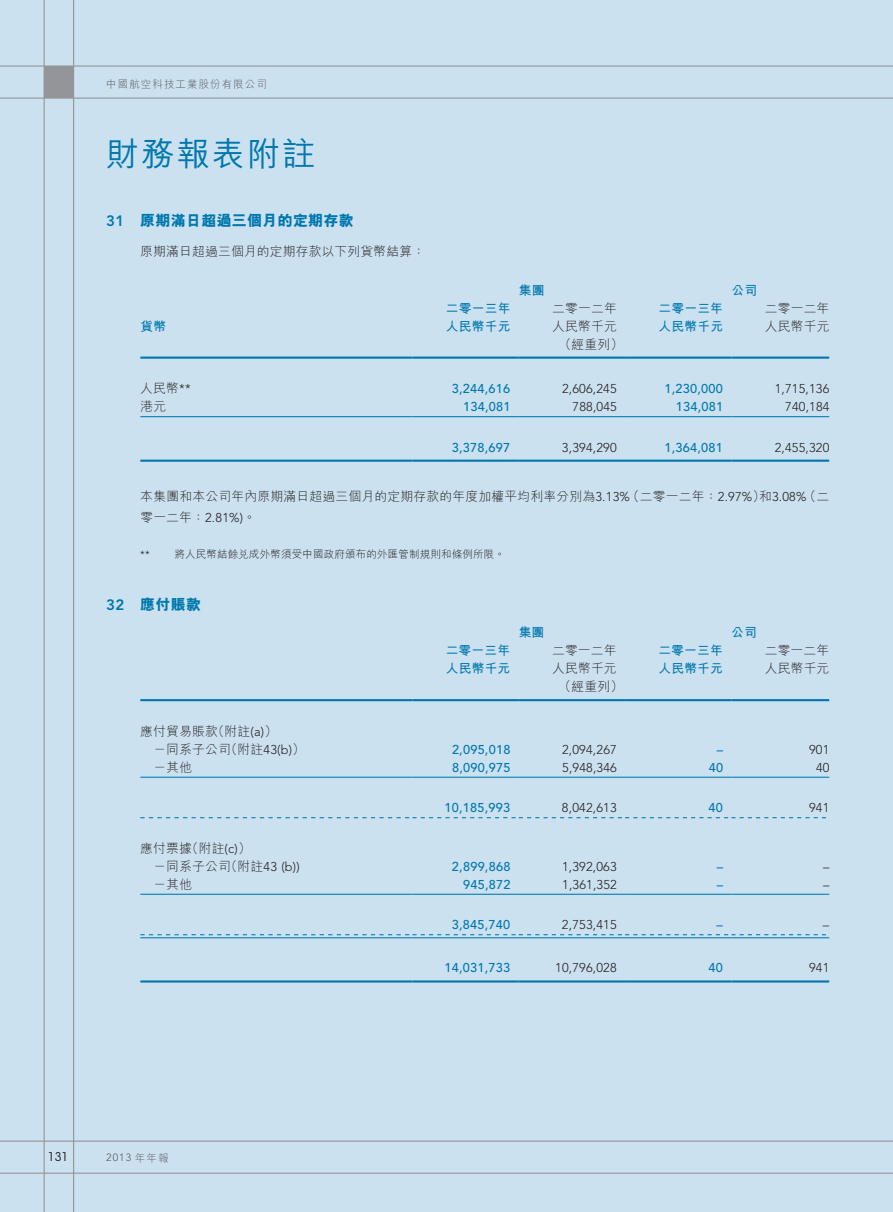
<style>
.page{position:relative;width:893px;height:1212px;background:#cce1f0}
.page>*{position:absolute;margin:0;border:0;box-sizing:border-box;transform-origin:0 0}
.t1{font:500 33px "M Hei HK";letter-spacing:.065em;color:#0078ae}
.t2{font:800 15px "M Hei HK";letter-spacing:.02em;color:#0078ae}
.t3{font:300 12.75px/18px "M Hei HK";letter-spacing:.015em;color:#231f20}
.t4{font:300 12.75px "Avenir LT Std";letter-spacing:.015em;color:#231f20}
.t5{font:500 12.75px "Avenir LT Std";letter-spacing:.015em;color:#0078ae}
.t6{font:700 12.75px "M Hei HK";letter-spacing:.015em;color:#0078ae}
.t7{font:12px "ITC Avant Garde Std";color:#231f20}
.t8{font:300 10.5px "M Hei HK";letter-spacing:.015em;color:#231f20}
.t9{font:300 10.5px "M Hei HK";letter-spacing:.1em;color:#57585a}
.t10{font:300 10.5px "Avenir LT Std";color:#57585a}
.t11{font:300 10.5px "Avenir LT Std";color:#231f20}
.s1{font-family:"Avenir LT Std"}
.s2{font-family:"M Hei HK"}
</style>
<div class="page">
<p class="t9" style="left:106px;top:77px;width:162px">中國航空科技工業股份有限公司</p>
<h1 class="t1" style="left:106px;top:129px;width:211px">財務報表附註</h1>
<p class="t2" style="left:106px;top:210px;width:249px"><span class="s1">31</span> 原期滿日超過三個月的定期存款</p>
<p class="t3" style="left:140px;top:241px;width:286px">原期滿日超過三個月的定期存款以下列貨幣結算：</p>
<p class="t6" style="left:519px;top:281px;width:27px">集團</p>
<p class="t6" style="left:731px;top:281px;width:27px">公司</p>
<p class="t6" style="left:446px;top:299px;width:66px">二零一三年</p>
<p class="t3" style="left:552px;top:298px;width:66px">二零一二年</p>
<p class="t6" style="left:658px;top:299px;width:66px">二零一三年</p>
<p class="t3" style="left:765px;top:298px;width:66px">二零一二年</p>
<p class="t6" style="left:141px;top:317px;width:27px">貨幣</p>
<p class="t6" style="left:446px;top:317px;width:66px">人民幣千元</p>
<p class="t3" style="left:552px;top:316px;width:66px">人民幣千元</p>
<p class="t6" style="left:658px;top:317px;width:66px">人民幣千元</p>
<p class="t3" style="left:765px;top:316px;width:66px">人民幣千元</p>
<p class="t3" style="left:559px;top:334px;width:66px">（經重列）</p>
<p class="t3" style="left:140px;top:379px;width:52px">人民幣<span class="s1">**</span></p>
<p class="t5" style="left:452px;top:381px;width:60px">3,244,616</p>
<p class="t4" style="left:562px;top:381px;width:56px">2,606,245</p>
<p class="t5" style="left:665px;top:381px;width:60px">1,230,000</p>
<p class="t4" style="left:775px;top:381px;width:56px">1,715,136</p>
<p class="t3" style="left:140px;top:397px;width:27px">港元</p>
<p class="t5" style="left:463px;top:399px;width:49px">134,081</p>
<p class="t4" style="left:572px;top:399px;width:46px">788,045</p>
<p class="t5" style="left:676px;top:399px;width:49px">134,081</p>
<p class="t4" style="left:785px;top:399px;width:46px">740,184</p>
<p class="t5" style="left:452px;top:440px;width:60px">3,378,697</p>
<p class="t4" style="left:562px;top:440px;width:56px">3,394,290</p>
<p class="t5" style="left:664px;top:440px;width:60px">1,364,081</p>
<p class="t4" style="left:775px;top:440px;width:56px">2,455,320</p>
<p class="t3" style="left:140px;top:485px;width:690px;line-height:21px">本集團和本公司年內原期滿日超過三個月的定期存款的年度加權平均利率分別為<span class="s1">3.13%</span>（二零一二年：<span class="s1">2.97%</span>）和<span class="s1">3.08%</span>（二零一二年：<span class="s1">2.81%)</span>。</p>
<p class="t11" style="left:140px;top:548px;width:11px">**</p>
<p class="t8" style="left:174px;top:546px;width:332px">將人民幣結餘兌成外幣須受中國政府頒布的外匯管制規則和條例所限。</p>
<p class="t2" style="left:106px;top:595px;width:96px"><span class="s1">32</span> 應付賬款</p>
<p class="t6" style="left:519px;top:623px;width:27px">集團</p>
<p class="t6" style="left:731px;top:623px;width:27px">公司</p>
<p class="t6" style="left:446px;top:641px;width:66px">二零一三年</p>
<p class="t3" style="left:552px;top:641px;width:66px">二零一二年</p>
<p class="t6" style="left:658px;top:641px;width:66px">二零一三年</p>
<p class="t3" style="left:765px;top:641px;width:66px">二零一二年</p>
<p class="t6" style="left:446px;top:659px;width:66px">人民幣千元</p>
<p class="t3" style="left:552px;top:659px;width:66px">人民幣千元</p>
<p class="t6" style="left:658px;top:659px;width:66px">人民幣千元</p>
<p class="t3" style="left:765px;top:659px;width:66px">人民幣千元</p>
<p class="t3" style="left:559px;top:677px;width:66px">（經重列）</p>
<p class="t3" style="left:153px;top:721px;width:153px;text-indent:-13px">應付貿易賬款（附註<span class="s1">(a)</span>）<br>－同系子公司（附註<span class="s1">43(b)</span>）</p>
<p class="t5" style="left:452px;top:742px;width:60px">2,095,018</p>
<p class="t4" style="left:562px;top:742px;width:56px">2,094,267</p>
<p class="t5" style="left:717px;top:742px;width:8px">–</p>
<p class="t4" style="left:809px;top:742px;width:22px">901</p>
<p class="t3" style="left:153px;top:757px;width:40px">－其他</p>
<p class="t5" style="left:452px;top:760px;width:60px">8,090,975</p>
<p class="t4" style="left:562px;top:760px;width:56px">5,948,346</p>
<p class="t5" style="left:709px;top:760px;width:16px">40</p>
<p class="t4" style="left:816px;top:760px;width:15px">40</p>
<p class="t5" style="left:445px;top:800px;width:67px">10,185,993</p>
<p class="t4" style="left:562px;top:800px;width:56px">8,042,613</p>
<p class="t5" style="left:709px;top:800px;width:16px">40</p>
<p class="t4" style="left:809px;top:800px;width:22px">941</p>
<p class="t3" style="left:153px;top:838px;width:148px;text-indent:-13px">應付票據（附註<span class="s1">(c)</span>）<br>－同系子公司（附註<span class="s1">43 (b))</span></p>
<p class="t5" style="left:452px;top:859px;width:60px">2,899,868</p>
<p class="t4" style="left:562px;top:859px;width:56px">1,392,063</p>
<p class="t5" style="left:717px;top:859px;width:8px">–</p>
<p class="t4" style="left:823px;top:859px;width:8px">–</p>
<p class="t3" style="left:153px;top:874px;width:40px">－其他</p>
<p class="t5" style="left:463px;top:877px;width:49px">945,872</p>
<p class="t4" style="left:562px;top:877px;width:56px">1,361,352</p>
<p class="t5" style="left:717px;top:877px;width:8px">–</p>
<p class="t4" style="left:823px;top:877px;width:8px">–</p>
<p class="t5" style="left:452px;top:917px;width:60px">3,845,740</p>
<p class="t4" style="left:562px;top:917px;width:56px">2,753,415</p>
<p class="t5" style="left:717px;top:917px;width:8px">–</p>
<p class="t4" style="left:823px;top:917px;width:8px">–</p>
<p class="t5" style="left:445px;top:960px;width:67px">14,031,733</p>
<p class="t4" style="left:555px;top:960px;width:63px">10,796,028</p>
<p class="t5" style="left:709px;top:960px;width:16px">40</p>
<p class="t4" style="left:809px;top:960px;width:22px">941</p>
<p class="t7" style="left:48px;top:1149px;width:22px">131</p>
<p class="t10" style="left:106px;top:1151px;width:64px">2013 <span class="s2">年年報</span></p>
</div>
